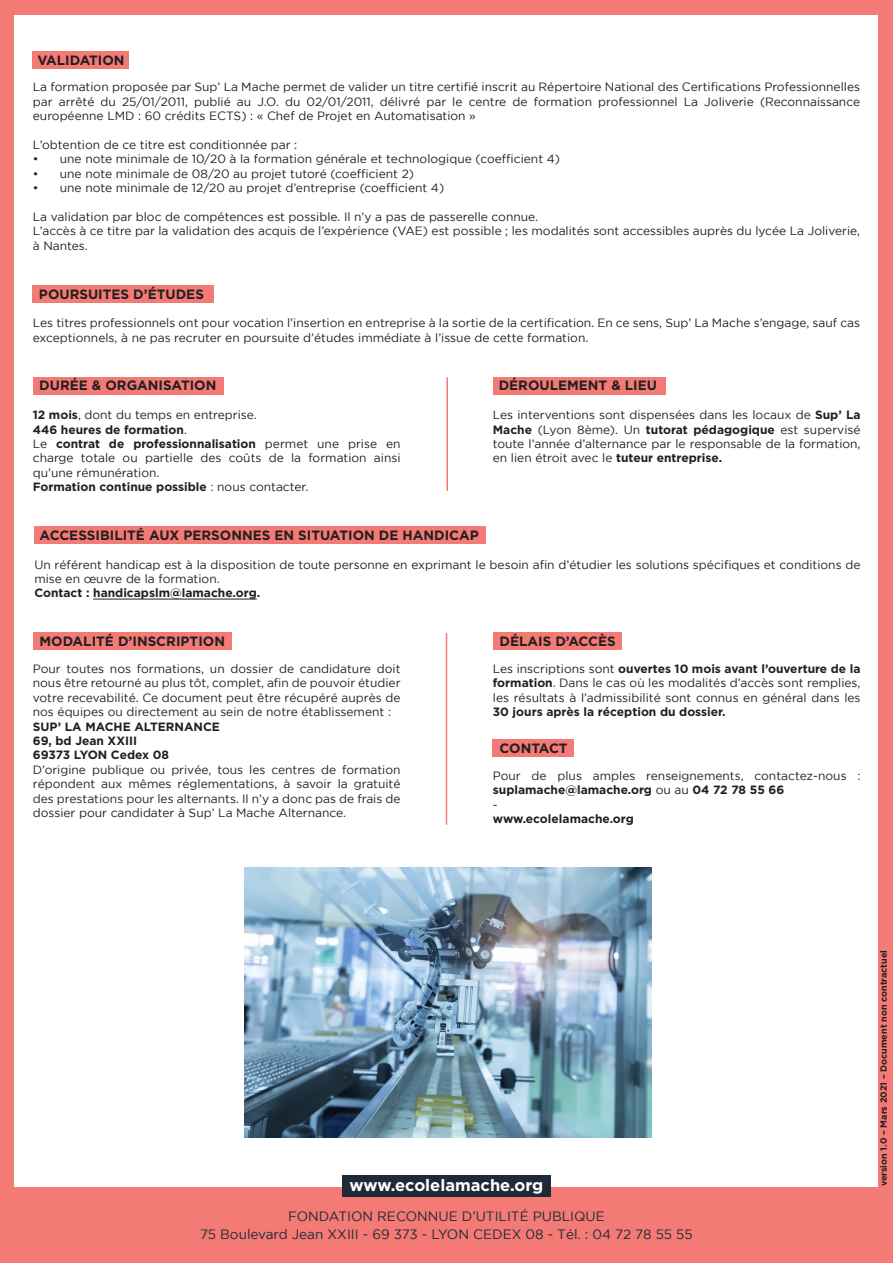
<style>
.page{position:relative;width:893px;height:1263px;background:#f37a75}
.page>*{position:absolute;margin:0;border:0;box-sizing:border-box;transform-origin:0 0}
.t1{font:700 16.5px "Gotham";color:#fff}
.t2{font:700 13.5px "Gotham";color:#231f20}
.t3{font:13.5px "Gotham";color:#1e2a37}
.t4{font:12px/14.4px "Gotham";color:#231f20;text-align:justify}
.t5{font:700 12px "Gotham";color:#231f20}
.t6{font:700 9px "Gotham";color:#231f20}
.s1{font-weight:700}
.s2{font-weight:400}
</style>
<div class="page">
<div style="left:15px;top:15px;width:863px;height:1171px;background:#fff"></div>
<div style="left:342px;top:1176px;width:209px;height:21px;background:#1e2a37"></div>
<div style="left:33px;top:285px;width:181px;height:17px;background:#f37a75"></div>
<div style="left:33px;top:377px;width:191px;height:17px;background:#f37a75"></div>
<div style="left:493px;top:377px;width:172px;height:17px;background:#f37a75"></div>
<hr style="left:446px;top:378px;width:2px;height:112px;background:#f37a75">
<div style="left:34px;top:526px;width:452px;height:17px;background:#f37a75"></div>
<hr style="left:93px;top:599px;width:164px;height:1px;background:#231f20">
<div style="left:33px;top:633px;width:198px;height:17px;background:#f37a75"></div>
<div style="left:493px;top:633px;width:129px;height:17px;background:#f37a75"></div>
<div style="left:493px;top:740px;width:81px;height:17px;background:#f37a75"></div>
<hr style="left:446px;top:633px;width:1px;height:191px;background:#f37a75">
<div style="left:33px;top:52px;width:96px;height:17px;background:#f37a75"></div>
<img style="left:245px;top:867px;width:406px;height:270px">
<p class="t2" style="left:38px;top:52px;width:89px">VALIDATION</p>
<p class="t4" style="left:33px;top:80px;width:829px">La formation proposée par Sup’ La Mache permet de valider un titre certifié inscrit au Répertoire National des Certifications Professionnelles par arrêté du 25/01/2011, publié au J.O. du 02/01/2011, délivré par le centre de formation professionnel La Joliverie (Reconnaissance européenne LMD : 60 crédits ECTS) : « Chef de Projet en Automatisation »</p>
<p class="t4" style="left:33px;top:137px;width:266px">L’obtention de ce titre est conditionnée par :</p>
<p class="t4" style="left:33px;top:152px;width:529px">• une note minimale de 10/20 à la formation générale et technologique (coefficient 4)</p>
<p class="t4" style="left:33px;top:166px;width:383px">• une note minimale de 08/20 au projet tutoré (coefficient 2)</p>
<p class="t4" style="left:33px;top:181px;width:413px">• une note minimale de 12/20 au projet d’entreprise (coefficient 4)</p>
<p class="t4" style="left:33px;top:209px;width:507px">La validation par bloc de compétences est possible. Il n’y a pas de passerelle connue.</p>
<p class="t4" style="left:33px;top:224px;width:829px">L’accès à ce titre par la validation des acquis de l’expérience (VAE) est possible ; les modalités sont accessibles auprès du lycée La Joliverie, à Nantes.</p>
<p class="t2" style="left:39px;top:286px;width:166px">POURSUITES D’ÉTUDES</p>
<p class="t4" style="left:33px;top:316px;width:829px">Les titres professionnels ont pour vocation l’insertion en entreprise à la sortie de la certification. En ce sens, Sup’ La Mache s’engage, sauf cas exceptionnels, à ne pas recruter en poursuite d’études immédiate à l’issue de cette formation.</p>
<p class="t2" style="left:39px;top:378px;width:179px">DURÉE &amp; ORGANISATION</p>
<p class="t4" style="left:33px;top:408px;width:225px"><span class="s1">12 mois</span>, dont du temps en entreprise.</p>
<p class="t5" style="left:33px;top:422px;width:156px">446 heures de formation<span class="s2">.</span></p>
<p class="t4" style="left:33px;top:436px;width:369px">Le <span class="s1">contrat de professionnalisation</span> permet une prise en charge totale ou partielle des coûts de la formation ainsi qu’une rémunération.</p>
<p class="t5" style="left:33px;top:480px;width:277px">Formation continue possible <span class="s2">: nous contacter.</span></p>
<p class="t2" style="left:499px;top:378px;width:160px">DÉROULEMENT &amp; LIEU</p>
<p class="t4" style="left:493px;top:408px;width:369px">Les interventions sont dispensées dans les locaux de <span class="s1">Sup’ La Mache</span> (Lyon 8ème). Un <span class="s1">tutorat pédagogique</span> est supervisé toute l’année d’alternance par le responsable de la formation, en lien étroit avec le <span class="s1">tuteur entreprise.</span></p>
<p class="t2" style="left:40px;top:527px;width:441px">ACCESSIBILITÉ AUX PERSONNES EN SITUATION DE HANDICAP</p>
<p class="t4" style="left:34px;top:557px;width:828px">Un référent handicap est à la disposition de toute personne en exprimant le besoin afin d’étudier les solutions spécifiques et conditions de mise en œuvre de la formation.</p>
<p class="t5" style="left:34px;top:586px;width:227px">Contact : handicapslm@lamache.org.</p>
<p class="t2" style="left:40px;top:634px;width:187px">MODALITÉ D’INSCRIPTION</p>
<p class="t4" style="left:33px;top:661px;width:369px">Pour toutes nos formations, un dossier de candidature doit nous être retourné au plus tôt, complet, afin de pouvoir étudier votre recevabilité. Ce document peut être récupéré auprès de nos équipes ou directement au sein de notre établissement :</p>
<p class="t5" style="left:33px;top:719px;width:189px">SUP’ LA MACHE ALTERNANCE</p>
<p class="t5" style="left:33px;top:734px;width:106px">69, bd Jean XXIII</p>
<p class="t5" style="left:33px;top:748px;width:138px">69373 LYON Cedex 08</p>
<p class="t4" style="left:33px;top:762px;width:369px">D’origine publique ou privée, tous les centres de formation répondent aux mêmes réglementations, à savoir la gratuité des prestations pour les alternants. Il n’y a donc pas de frais de dossier pour candidater à Sup’ La Mache Alternance.</p>
<p class="t2" style="left:500px;top:634px;width:118px">DÉLAIS D’ACCÈS</p>
<p class="t4" style="left:493px;top:661px;width:369px">Les inscriptions sont <span class="s1">ouvertes 10 mois avant l’ouverture de la formation</span>. Dans le cas où les modalités d’accès sont remplies, les résultats à l’admissibilité sont connus en général dans les <span class="s1">30 jours après la réception du dossier.</span></p>
<p class="t2" style="left:500px;top:741px;width:70px">CONTACT</p>
<p class="t4" style="left:493px;top:768px;width:369px">Pour de plus amples renseignements, contactez-nous : <span class="s1">suplamache@lamache.org</span> ou au <span class="s1">04 72 78 55 66</span></p>
<p class="t4" style="left:493px;top:797px;width:6px">-</p>
<p class="t5" style="left:493px;top:812px;width:143px">www.ecolelamache.org</p>
<p class="t1" style="left:349px;top:1175px;width:195px">www.ecolelamache.org</p>
<p class="t3" style="left:288px;top:1209px;width:318px">FONDATION RECONNUE D’UTILITÉ PUBLIQUE</p>
<p class="t3" style="left:200px;top:1227px;width:494px">75 Boulevard Jean XXIII - 69 373 - LYON CEDEX 08 - Tél. : 04 72 78 55 55</p>
<p class="t6" style="left:878px;top:1186px;width:238px;rotate:-90deg">version 1.0 – Mars 2021 – Document non contractuel</p>
</div>
